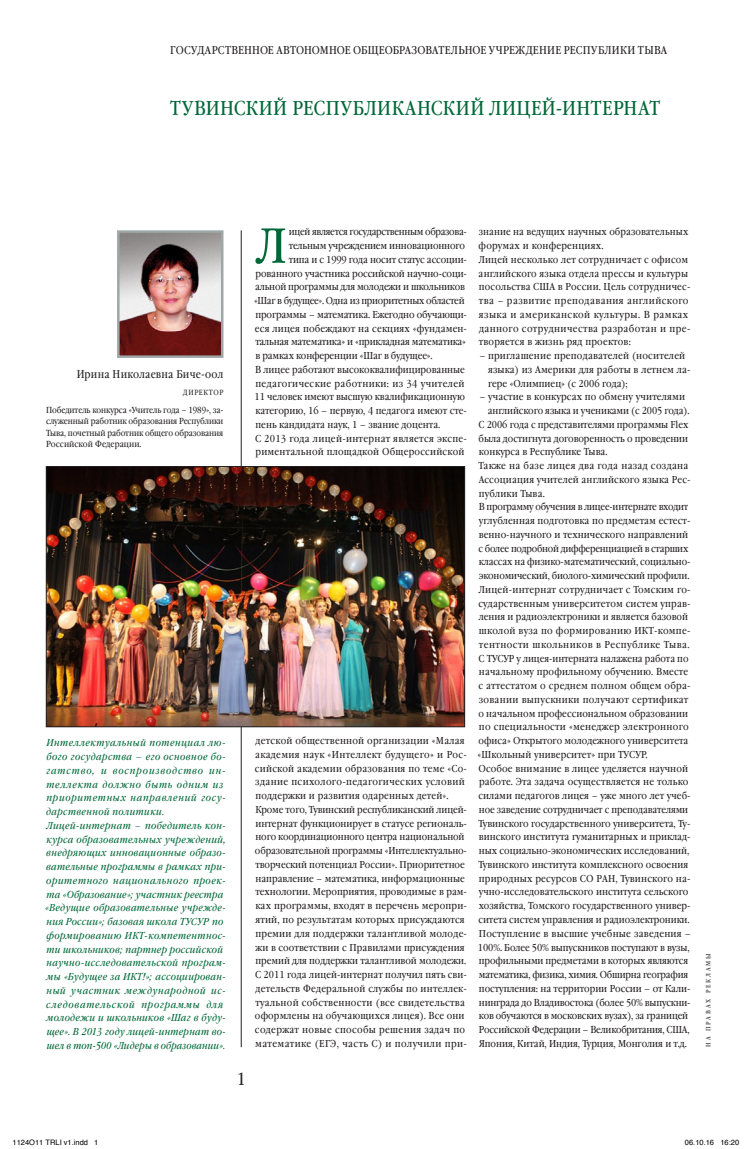
<style>
.page{position:relative;width:745px;height:1149px;background:#fff}
.page>*{position:absolute;margin:0;border:0;box-sizing:border-box;transform-origin:0 0}
.R-O8_Fonar{font:49.25px "Garamond Book Narrow C";color:#006838}
.R-O8_zagolovok{font:20px "Garamond Book Narrow C";letter-spacing:.02em;color:#006838}
.t1{font:17.5px "Garamond Book Narrow C";color:#231f20}
.R-O8_forma{font:11.25px "Garamond Book Narrow C";letter-spacing:.02em;color:#231f20}
.R-O8_dir_FIO{font:11.25px "Garamond Book Narrow C";letter-spacing:.015em;color:#231f20}
.R-O8_Text{font:10px/13.8px "Garamond Book Narrow C";letter-spacing:.005em;color:#231f20;scale:1.04 1}
.R-O8_Text-2{font:10px/13.8px "Garamond Book Narrow C";letter-spacing:.005em;color:#231f20}
.R-O8_vynos_Kursiv{font:italic 10px/13.8px "Garamond Book Narrow C";letter-spacing:.035em;color:#006838;scale:1.04 1}
.R-O8_Fonar-2{font:10px "Garamond Book Narrow C";letter-spacing:-.015em;color:#231f20}
.R-O8_Text-3{font:10px/13.8px "Garamond Book Narrow C";letter-spacing:-.015em;color:#231f20}
.R-O8_vynos_Kursiv-2{font:italic 10px/13.8px "Garamond Book Narrow C";letter-spacing:.06em;color:#006838;scale:1.04 1}
.R-O8_Fonar-3{font:10px "Garamond Book Narrow C";letter-spacing:.015em;color:#231f20;scale:1.04 1}
.R-O8_dir_Bio{font:8.75px/11.2px "Garamond Book Narrow C";letter-spacing:-.01em;color:#231f20;text-align:justify}
.t2{font:7.5px "Helvetica";color:#000}
.R-O8_dir_Dolzhn{font:7.5px "Garamond Book Narrow C";letter-spacing:.09em;color:#231f20}
.R-O8_Text-4{font:6.25px "Garamond Book Narrow C";letter-spacing:.3em;color:#231f20}
</style>
<div class="page">
<hr style="left:241px;top:230px;width:1px;height:817px;background:#231f20">
<img style="left:48px;top:468px;width:414px;height:257px">
<div style="left:46px;top:466px;width:418px;height:261px;border:1px solid #231f20"></div>
<img style="left:120px;top:233px;width:100px;height:122px">
<div style="left:117px;top:230px;width:106px;height:128px;border:2px solid #9ea7a7"></div>
<p class="R-O8_forma" style="left:170px;top:44px;width:498px">ГОСУДАРСТВЕННОЕ АВТОНОМНОЕ ОБЩЕОБРАЗОВАТЕЛЬНОЕ УЧРЕЖДЕНИЕ РЕСПУБЛИКИ ТЫВА</p>
<p class="R-O8_zagolovok" style="left:170px;top:97px;width:491px">ТУВИНСКИЙ РЕСПУБЛИКАНСКИЙ ЛИЦЕЙ-ИНТЕРНАТ</p>
<p class="R-O8_dir_FIO" style="left:77px;top:368px;width:148px">Ирина Николаевна Биче-оол</p>
<p class="R-O8_dir_Dolzhn" style="left:183px;top:388px;width:42px">ДИРЕКТОР</p>
<p class="R-O8_dir_Bio" style="left:46px;top:405px;width:179px">Победитель конкурса «Учитель года – 1989», за&shy;служенный работник образования Республики Тыва, почетный работник общего образования Российской Федерации.</p>
<p class="R-O8_vynos_Kursiv-2" style="left:46px;top:736px;width:174px">Интеллектуальный потенциал лю&shy;бого государства – его основное бо&shy;гатство, и воспроизводство ин&shy;теллекта должно быть одним из приоритетных направлений госу&shy;дарственной политики.</p>
<p class="R-O8_vynos_Kursiv" style="left:45px;top:819px;width:175px">Лицей-интернат – победитель кон&shy;курса образовательных учреждений, внедряющих инновационные образо&shy;вательные программы в рамках при&shy;оритетного национального проек&shy;та «Образование»; участник реестра «Ведущие образовательные учрежде&shy;ния России»; базовая школа ТУСУР по формированию ИКТ-компетентнос&shy;ти школьников; партнер российской научно-исследовательской програм&shy;мы «Будущее за ИКТ!»; ассоциирован&shy;ный участник международной ис&shy;следовательской программы для молодежи и школьников «Шаг в буду&shy;щее». В 2013 году лицей-интернат во&shy;шел в топ-500 «Лидеры в образовании».</p>
<p class="R-O8_Fonar" style="left:256px;top:218px;width:32px">Л</p>
<p class="R-O8_Fonar-2" style="left:288px;top:226px;width:179px">ицей является государственным образова-</p>
<p class="R-O8_Fonar-2" style="left:288px;top:240px;width:178px">тельным учреждением инновационного</p>
<p class="R-O8_Fonar-2" style="left:288px;top:254px;width:180px">типа и с 1999 года носит статус ассоции-</p>
<p class="R-O8_Fonar-2" style="left:255px;top:268px;width:213px">рованного участника российской научно-соци-</p>
<p class="R-O8_Fonar-2" style="left:255px;top:281px;width:211px">альной программы для молодежи и школьников</p>
<p class="R-O8_Fonar-2" style="left:254px;top:295px;width:212px">«Шаг в будущее». Одна из приоритетных областей</p>
<p class="R-O8_Fonar-2" style="left:255px;top:309px;width:213px">программы – математика. Ежегодно обучающи-</p>
<p class="R-O8_Fonar-3" style="left:255px;top:323px;width:205px">еся лицея побеждают на секциях «фундамен-</p>
<p class="R-O8_Fonar-2" style="left:255px;top:336px;width:212px">тальная математика» и «прикладная математика»</p>
<p class="R-O8_Fonar-2" style="left:255px;top:350px;width:179px">в рамках конференции «Шаг в будущее».</p>
<p class="R-O8_Text-2" style="left:254px;top:363px;width:214px">В лицее работают высококвалифицированные педагогические работники: из 34 учителей 11 человек имеют высшую квалификационную категорию, 16 – первую, 4 педагога имеют сте&shy;пень кандидата наук, 1 – звание доцента.</p>
<p class="R-O8_Text" style="left:255px;top:432px;width:205px">С 2013 года лицей-интернат является экспе&shy;риментальной площадкой Общероссийской</p>
<p class="t1" style="left:236px;top:1069px;width:10px">1</p>
<p class="R-O8_Text-2" style="left:255px;top:734px;width:213px">детской общественной организации «Малая академия наук «Интеллект будущего» и Рос&shy;сийской академии образования по теме «Со&shy;здание психолого-педагогических условий поддержки и развития одаренных детей».</p>
<p class="R-O8_Text-2" style="left:255px;top:803px;width:213px">Кроме того, Тувинский республиканский лицей&shy;интернат функционирует в статусе региональ&shy;ного координационного центра национальной образовательной программы «Интеллектуально&shy;творческий потенциал России». Приоритетное направление – математика, информационные технологии. Мероприятия, проводимые в рам&shy;ках программы, входят в перечень меропри&shy;ятий, по результатам которых присуждаются премии для поддержки талантливой молоде&shy;жи в соответствии с Правилами присуждения премий для поддержки талантливой молодежи.</p>
<p class="R-O8_Text-2" style="left:255px;top:968px;width:213px">С 2011 года лицей-интернат получил пять сви&shy;детельств Федеральной службы по интеллек&shy;туальной собственности (все свидетельства оформлены на обучающихся лицея). Все они содержат новые способы решения задач по математике (ЕГЭ, часть С) и получили при-</p>
<p class="R-O8_Text-2" style="left:478px;top:225px;width:211px">знание на ведущих научных образовательных форумах и конференциях.</p>
<p class="R-O8_Text-2" style="left:478px;top:253px;width:213px">Лицей несколько лет сотрудничает с офисом английского языка отдела прессы и культуры посольства США в России. Цель сотрудничес&shy;тва – развитие преподавания английского языка и американской культуры. В рамках данного сотрудничества разработан и пре&shy;творяется в жизнь ряд проектов:</p>
<p class="R-O8_Text" style="left:487px;top:349px;width:196px;text-indent:-8px">– приглашение преподавателей (носителей языка) из Америки для работы в летнем ла&shy;гере «Олимпиец» (с 2006 года);</p>
<p class="R-O8_Text" style="left:487px;top:390px;width:195px;text-indent:-8px">– участие в конкурсах по обмену учителями английского языка и учениками (с 2005 года).</p>
<p class="R-O8_Text-2" style="left:478px;top:418px;width:211px;text-align:justify">С 2006 года с представителями программы Flex была достигнута договоренность о проведении конкурса в Республике Тыва.</p>
<p class="R-O8_Text" style="left:478px;top:459px;width:205px">Также на базе лицея два года назад создана<br>Ассоциация учителей английского языка Рес&shy;публики Тыва.</p>
<p class="R-O8_Text-3" style="left:478px;top:500px;width:213px">В программу обучения в лицее-интернате входит углубленная подготовка по предметам естест&shy;венно-научного и технического направлений с более подробной дифференциацией в старших классах на физико-математический, социально&shy;экономический, биолого-химический профили.</p>
<p class="R-O8_Text" style="left:477px;top:583px;width:206px">Лицей-интернат сотрудничает с Томским го&shy;сударственным университетом систем управ&shy;ления и радиоэлектроники и является базовой школой вуза по формированию ИКТ-компе&shy;тентности школьников в Республике Тыва.<br>С ТУСУР у лицея-интерната налажена работа по начальному профильному обучению. Вместе с аттестатом о среднем полном общем обра&shy;зовании выпускники получают сертификат о начальном профессиональном образовании по специальности «менеджер электронного офиса» Открытого молодежного университета «Школьный университет» при ТУСУР.</p>
<p class="R-O8_Text" style="left:478px;top:762px;width:205px">Особое внимание в лицее уделяется научной работе. Эта задача осуществляется не только силами педагогов лицея – уже много лет учеб&shy;ное заведение сотрудничает с преподавателями Тувинского государственного университета, Ту&shy;винского института гуманитарных и приклад&shy;ных социально-экономических исследований, Тувинского института комплексного освоения природных ресурсов СО РАН, Тувинского на&shy;учно-исследовательского института сельского хозяйства, Томского государственного универ&shy;ситета систем управления и радиоэлектроники.</p>
<p class="R-O8_Text" style="left:477px;top:927px;width:206px">Поступление в высшие учебные заведения – 100%. Более 50% выпускников поступают в вузы, профильными предметами в которых являются математика, физика, химия. Обширна география поступления: на территории России – от Кали&shy;нинграда до Владивостока (более 50% выпускни&shy;ков обучаются в московских вузах), за границей Российской Федерации – Великобритания, США, Япония, Китай, Индия, Турция, Монголия и т.д.</p>
<p class="R-O8_Text-4" style="left:704px;top:1047px;width:95px;rotate:-90deg">НА ПРАВАХ РЕКЛАМЫ</p>
<p class="t2" style="left:12px;top:1137px;width:87px">1124O11 TRLI v1.indd 1</p>
<p class="t2" style="left:684px;top:1137px;width:56px">06.10.16 16:20</p>
</div>
